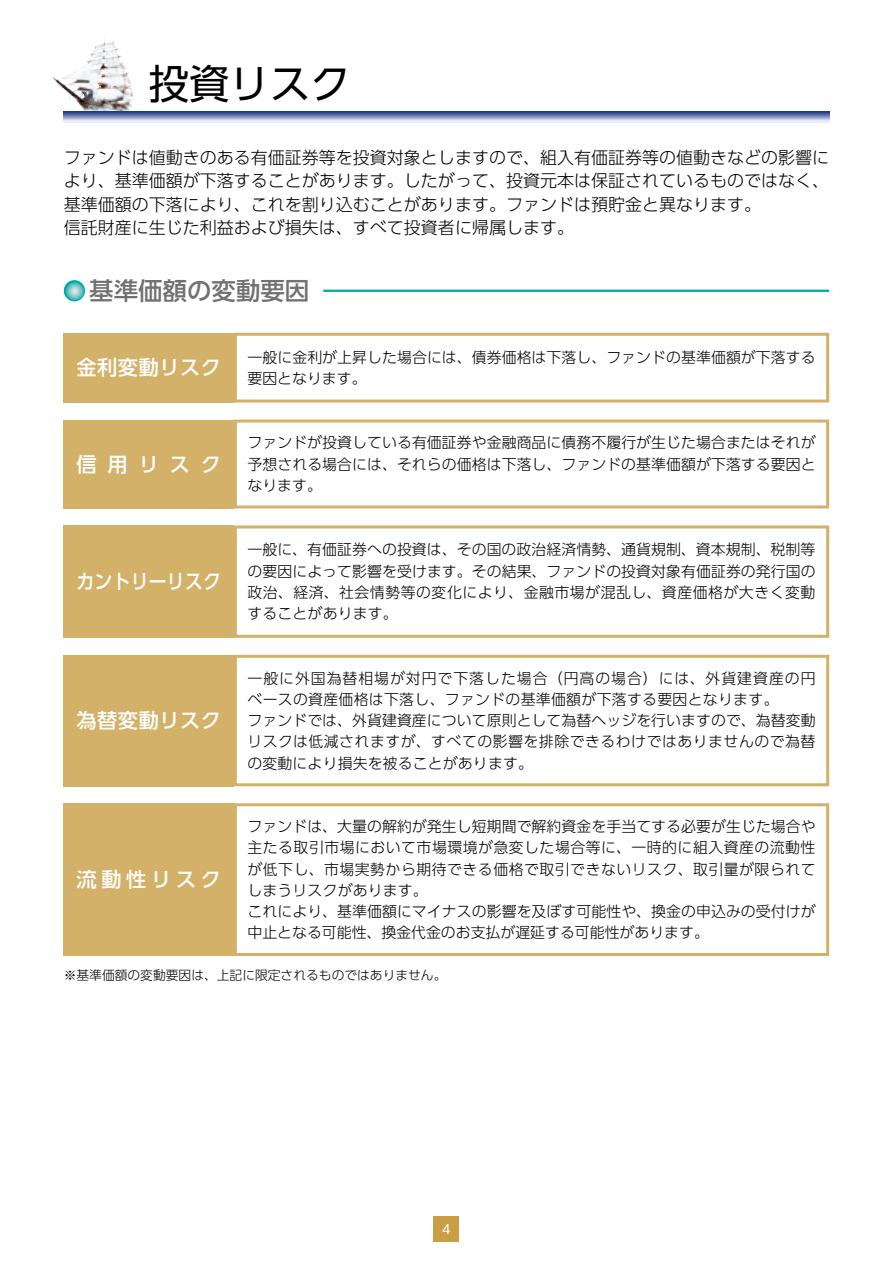
<style>
.page{position:relative;width:893px;height:1263px;background:#fff}
.page>*{position:absolute;margin:0;border:0;box-sizing:border-box;transform-origin:0 0}
.t1{font:40.35px "UD Shin Go Pro";color:#000}
.t2{font:500 24.45px "UD Shin Go Pro";color:#727171}
.t3{font:500 20.25px "UD Shin Go Pro";letter-spacing:.025em;color:#fff}
.t4{font:500 20.25px "UD Shin Go Pro";letter-spacing:.005em;color:#fff;scale:.89 1}
.t5{font:300 16.95px/23.4px "UD Shin Go Pro";color:#000}
.t6{font:300 14.85px/21.3px "UD Shin Go Pro";letter-spacing:.01em;color:#000;text-align:justify}
.t7{font:300 12.75px "UD Shin Go Pro";color:#000}
.t8{font:12.75px "UD Shin Go Pro";color:#fff}
</style>
<div class="page">
<div style="left:434px;top:1216px;width:25px;height:26px;background:#c99f45"></div>
<img style="left:86px;top:43px;width:18px;height:22px">
<svg style="left:64px;top:112px;width:765px;height:10px;background:#8d99c1"></svg>
<svg style="left:64px;top:280px;width:21px;height:21px"></svg>
<hr style="left:323px;top:290px;width:506px;height:2px;background:#00a8a0">
<div style="left:234px;top:333px;width:595px;height:69px;border:3px solid #d4b168"></div>
<div style="left:64px;top:333px;width:170px;height:69px;background:#d4b168"></div>
<div style="left:234px;top:420px;width:595px;height:88px;border:3px solid #d4b168"></div>
<div style="left:64px;top:420px;width:170px;height:88px;background:#d4b168"></div>
<div style="left:234px;top:525px;width:595px;height:113px;border:3px solid #d4b168"></div>
<div style="left:64px;top:525px;width:170px;height:113px;background:#d4b168"></div>
<div style="left:234px;top:655px;width:595px;height:131px;border:3px solid #d4b168"></div>
<div style="left:64px;top:655px;width:170px;height:131px;background:#d4b168"></div>
<div style="left:234px;top:803px;width:595px;height:153px;border:3px solid #d4b168"></div>
<div style="left:64px;top:803px;width:170px;height:153px;background:#d4b168"></div>
<h1 class="t1" style="left:149px;top:51px;width:203px">投資リスク</h1>
<p class="t5" style="left:64px;top:145px;width:767px">ファンドは値動きのある有価証券等を投資対象としますので、組入有価証券等の値動きなどの影響により、基準価額が下落することがあります。したがって、投資元本は保証されているものではなく、基準価額の下落により、これを割り込むことがあります。ファンドは預貯金と異なります。<br>信託財産に生じた利益および損失は、すべて投資者に帰属します。</p>
<h2 class="t2" style="left:89px;top:271px;width:222px">基準価額の変動要因</h2>
<h3 class="t3" style="left:77px;top:351px;width:146px">金利変動リスク</h3>
<h3 class="t3" style="left:77px;top:448px;width:146px">信用リスク</h3>
<h3 class="t4" style="left:77px;top:565px;width:164px">カントリーリスク</h3>
<h3 class="t3" style="left:77px;top:704px;width:146px">為替変動リスク</h3>
<h3 class="t3" style="left:77px;top:863px;width:146px">流動性リスク</h3>
<p class="t6" style="left:247px;top:346px;width:570px">一般に金利が上昇した場合には、債券価格は下落し、ファンドの基準価額が下落する</p>
<p class="t6" style="left:247px;top:367px;width:121px">要因となります。</p>
<p class="t6" style="left:247px;top:432px;width:570px">ファンドが投資している有価証券や金融商品に債務不履行が生じた場合またはそれが予想される場合には、それらの価格は下落し、ファンドの基準価額が下落する要因となります。</p>
<p class="t6" style="left:247px;top:539px;width:570px">一般に、有価証券への投資は、その国の政治経済情勢、通貨規制、資本規制、税制等の要因によって影響を受けます。その結果、ファンドの投資対象有価証券の発行国の政治、経済、社会情勢等の変化により、金融市場が混乱し、資産価格が大きく変動することがあります。</p>
<p class="t6" style="left:247px;top:667px;width:570px;text-align:left">一般に外国為替相場が対円で下落した場合（円高の場合）には、外貨建資産の円ベースの資産価格は下落し、ファンドの基準価額が下落する要因となります。<br>ファンドでは、外貨建資産について原則として為替ヘッジを行いますので、為替変動リスクは低減されますが、すべての影響を排除できるわけではありませんので為替の変動により損失を被ることがあります。</p>
<p class="t6" style="left:247px;top:815px;width:570px;text-align:left">ファンドは、大量の解約が発生し短期間で解約資金を手当てする必要が生じた場合や主たる取引市場において市場環境が急変した場合等に、一時的に組入資産の流動性が低下し、市場実勢から期待できる価格で取引できないリスク、取引量が限られてしまうリスクがあります。<br>これにより、基準価額にマイナスの影響を及ぼす可能性や、換金の申込みの受付けが中止となる可能性、換金代金のお支払が遅延する可能性があります。</p>
<p class="t7" style="left:64px;top:965px;width:384px">※基準価額の変動要因は、上記に限定されるものではありません。</p>
<p class="t8" style="left:442px;top:1219px;width:10px">4</p>
</div>
